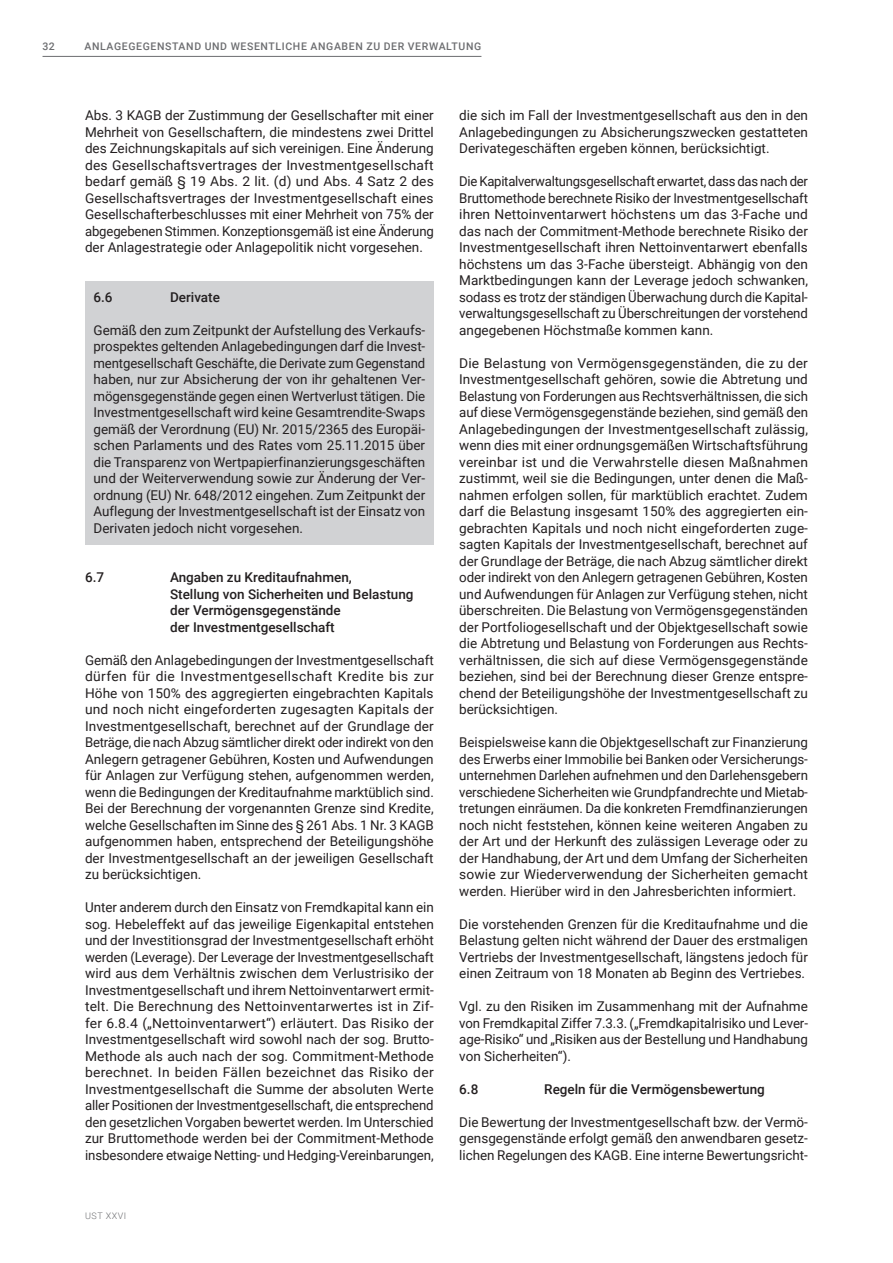
<style>
.page{position:relative;width:893px;height:1263px;background:#fff}
.page>*{position:absolute;margin:0;border:0;box-sizing:border-box;transform-origin:0 0}
.t1{font:13.5px/16.5px "Roboto";color:#231f20;text-align:justify}
.t2{font:500 13.5px/16.5px "Roboto";color:#231f20}
.t3{font:500 10.5px "Roboto";letter-spacing:.06em;color:#6c6d70}
.t4{font:300 9px "Roboto";letter-spacing:.06em;color:#6c6d70}
</style>
<div class="page">
<hr style="left:43px;top:56px;width:438px;height:1px;background:#6c6d70">
<div style="left:85px;top:281px;width:349px;height:32px;background:#d1d2d4"></div>
<div style="left:85px;top:297px;width:349px;height:33px;background:#d1d2d4"></div>
<div style="left:85px;top:314px;width:349px;height:230px;background:#d1d2d4"></div>
<p class="t3" style="left:43px;top:39px;width:14px">32</p>
<p class="t3" style="left:85px;top:39px;width:398px">ANLAGEGEGENSTAND UND WESENTLICHE ANGABEN ZU DER VERWALTUNG</p>
<p class="t1" style="left:85px;top:106px;width:350px">Abs. 3 KAGB der Zustimmung der Gesellschafter mit einer Mehrheit von Gesellschaftern, die mindestens zwei Drittel des Zeichnungskapitals auf sich vereinigen. Eine Änderung des Gesellschaftsvertrages der Investmentgesellschaft bedarf gemäß § 19 Abs. 2 lit. (d) und Abs. 4 Satz 2 des Gesellschaftsvertrages der Investmentgesellschaft eines Gesellschafterbeschlusses mit einer Mehrheit von 75% der abgegebenen Stimmen. Konzeptionsgemäß ist eine Änderung der Anlagestrategie oder Anlagepolitik nicht vorgesehen.</p>
<p class="t2" style="left:94px;top:288px;width:21px">6.6</p>
<p class="t2" style="left:170px;top:288px;width:51px">Derivate</p>
<p class="t1" style="left:94px;top:321px;width:333px">Gemäß den zum Zeitpunkt der Aufstellung des Verkaufs&shy;prospektes geltenden Anlagebedingungen darf die Invest&shy;mentgesellschaft Geschäfte, die Derivate zum Gegenstand haben, nur zur Absicherung der von ihr gehaltenen Ver&shy;mögensgegenstände gegen einen Wertverlust tätigen. Die Investmentgesellschaft wird keine Gesamtrendite-Swaps gemäß der Verordnung (EU) Nr. 2015/2365 des Europäi&shy;schen Parlaments und des Rates vom 25.11.2015 über die Transparenz von Wertpapierfinanzierungsgeschäften und der Weiterverwendung sowie zur Änderung der Ver&shy;ordnung (EU) Nr. 648/2012 eingehen. Zum Zeitpunkt der Auflegung der Investmentgesellschaft ist der Einsatz von Derivaten jedoch nicht vorgesehen.</p>
<p class="t2" style="left:85px;top:568px;width:21px">6.7</p>
<p class="t2" style="left:170px;top:568px;width:245px">Angaben zu Kreditaufnahmen,<br>Stellung von Sicherheiten und Belastung der Vermögensgegenstände<br>der Investmentgesellschaft</p>
<p class="t1" style="left:85px;top:651px;width:350px">Gemäß den Anlagebedingungen der Investmentgesellschaft dürfen für die Investmentgesellschaft Kredite bis zur Höhe von 150% des aggregierten eingebrachten Kapitals und noch nicht eingeforderten zugesagten Kapitals der Investmentgesellschaft, berechnet auf der Grundlage der Beträge, die nach Abzug sämtlicher direkt oder indirekt von den Anlegern getragener Gebühren, Kosten und Aufwendungen für Anlagen zur Verfügung stehen, aufgenommen werden, wenn die Bedingungen der Kreditaufnahme marktüblich sind.<br>Bei der Berechnung der vorgenannten Grenze sind Kredite, welche Gesellschaften im Sinne des § 261 Abs. 1 Nr. 3 KAGB aufgenommen haben, entsprechend der Beteiligungshöhe der Investmentgesellschaft an der jeweiligen Gesellschaft zu berücksichtigen.</p>
<p class="t1" style="left:85px;top:898px;width:350px">Unter anderem durch den Einsatz von Fremdkapital kann ein sog. Hebeleffekt auf das jeweilige Eigenkapital entstehen und der Investitionsgrad der Investmentgesellschaft erhöht werden (Leverage). Der Leverage der Investmentgesellschaft wird aus dem Verhältnis zwischen dem Verlustrisiko der Investmentgesellschaft und ihrem Nettoinventarwert ermit&shy;telt. Die Berechnung des Nettoinventarwertes ist in Zif&shy;fer 6.8.4 („Nettoinventarwert“) erläutert. Das Risiko der Investmentgesellschaft wird sowohl nach der sog. Brutto-Methode als auch nach der sog. Commitment-Methode berechnet. In beiden Fällen bezeichnet das Risiko der Investmentgesellschaft die Summe der absoluten Werte aller Positionen der Investmentgesellschaft, die entsprechend den gesetzlichen Vorgaben bewertet werden. Im Unterschied zur Bruttomethode werden bei der Commitment-Methode insbesondere etwaige Netting- und Hedging-Vereinbarungen,</p>
<p class="t4" style="left:85px;top:1210px;width:43px">UST XXVI</p>
<p class="t1" style="left:459px;top:106px;width:350px">die sich im Fall der Investmentgesellschaft aus den in den Anlagebedingungen zu Absicherungszwecken gestatteten Derivategeschäften ergeben können, berücksichtigt.</p>
<p class="t1" style="left:459px;top:172px;width:350px">Die Kapitalverwaltungsgesellschaft erwartet, dass das nach der Bruttomethode berechnete Risiko der Investmentgesellschaft ihren Nettoinventarwert höchstens um das 3-Fache und das nach der Commitment-Methode berechnete Risiko der Investmentgesellschaft ihren Nettoinventarwert ebenfalls höchstens um das 3-Fache übersteigt. Abhängig von den Marktbedingungen kann der Leverage jedoch schwanken, sodass es trotz der ständigen Überwachung durch die Kapital&shy;verwaltungsgesellschaft zu Überschreitungen der vorstehend angegebenen Höchstmaße kommen kann.</p>
<p class="t1" style="left:459px;top:354px;width:350px">Die Belastung von Vermögensgegenständen, die zu der Investmentgesellschaft gehören, sowie die Abtretung und Belastung von Forderungen aus Rechtsverhältnissen, die sich auf diese Vermögensgegenstände beziehen, sind gemäß den Anlagebedingungen der Investmentgesellschaft zulässig, wenn dies mit einer ordnungsgemäßen Wirtschaftsführung vereinbar ist und die Verwahrstelle diesen Maßnahmen zustimmt, weil sie die Bedingungen, unter denen die Maß&shy;nahmen erfolgen sollen, für marktüblich erachtet. Zudem darf die Belastung insgesamt 150% des aggregierten ein&shy;gebrachten Kapitals und noch nicht eingeforderten zuge&shy;sagten Kapitals der Investmentgesellschaft, berechnet auf der Grundlage der Beträge, die nach Abzug sämtlicher direkt oder indirekt von den Anlegern getragenen Gebühren, Kosten und Aufwendungen für Anlagen zur Verfügung stehen, nicht überschreiten. Die Belastung von Vermögensgegenständen der Portfoliogesellschaft und der Objektgesellschaft sowie die Abtretung und Belastung von Forderungen aus Rechts&shy;verhältnissen, die sich auf diese Vermögensgegenstände beziehen, sind bei der Berechnung dieser Grenze entspre&shy;chend der Beteiligungshöhe der Investmentgesellschaft zu berücksichtigen.</p>
<p class="t1" style="left:459px;top:733px;width:350px">Beispielsweise kann die Objektgesellschaft zur Finanzierung des Erwerbs einer Immobilie bei Banken oder Versicherungs&shy;unternehmen Darlehen aufnehmen und den Darlehensgebern verschiedene Sicherheiten wie Grundpfandrechte und Mietab&shy;tretungen einräumen. Da die konkreten Fremdfinanzierungen noch nicht feststehen, können keine weiteren Angaben zu der Art und der Herkunft des zulässigen Leverage oder zu der Handhabung, der Art und dem Umfang der Sicherheiten sowie zur Wiederverwendung der Sicherheiten gemacht werden. Hierüber wird in den Jahresberichten informiert.</p>
<p class="t1" style="left:459px;top:915px;width:350px">Die vorstehenden Grenzen für die Kreditaufnahme und die Belastung gelten nicht während der Dauer des erstmaligen Vertriebs der Investmentgesellschaft, längstens jedoch für einen Zeitraum von 18 Monaten ab Beginn des Vertriebes.</p>
<p class="t1" style="left:459px;top:997px;width:350px">Vgl. zu den Risiken im Zusammenhang mit der Aufnahme von Fremdkapital Ziffer 7.3.3. („Fremdkapitalrisiko und Lever&shy;age-Risiko“ und „Risiken aus der Bestellung und Handhabung von Sicherheiten“).</p>
<p class="t2" style="left:459px;top:1080px;width:21px">6.8</p>
<p class="t2" style="left:544px;top:1080px;width:222px">Regeln für die Vermögensbewertung</p>
<p class="t1" style="left:459px;top:1113px;width:350px">Die Bewertung der Investmentgesellschaft bzw. der Vermö&shy;gensgegenstände erfolgt gemäß den anwendbaren gesetz&shy;lichen Regelungen des KAGB. Eine interne Bewertungsricht-</p>
</div>
